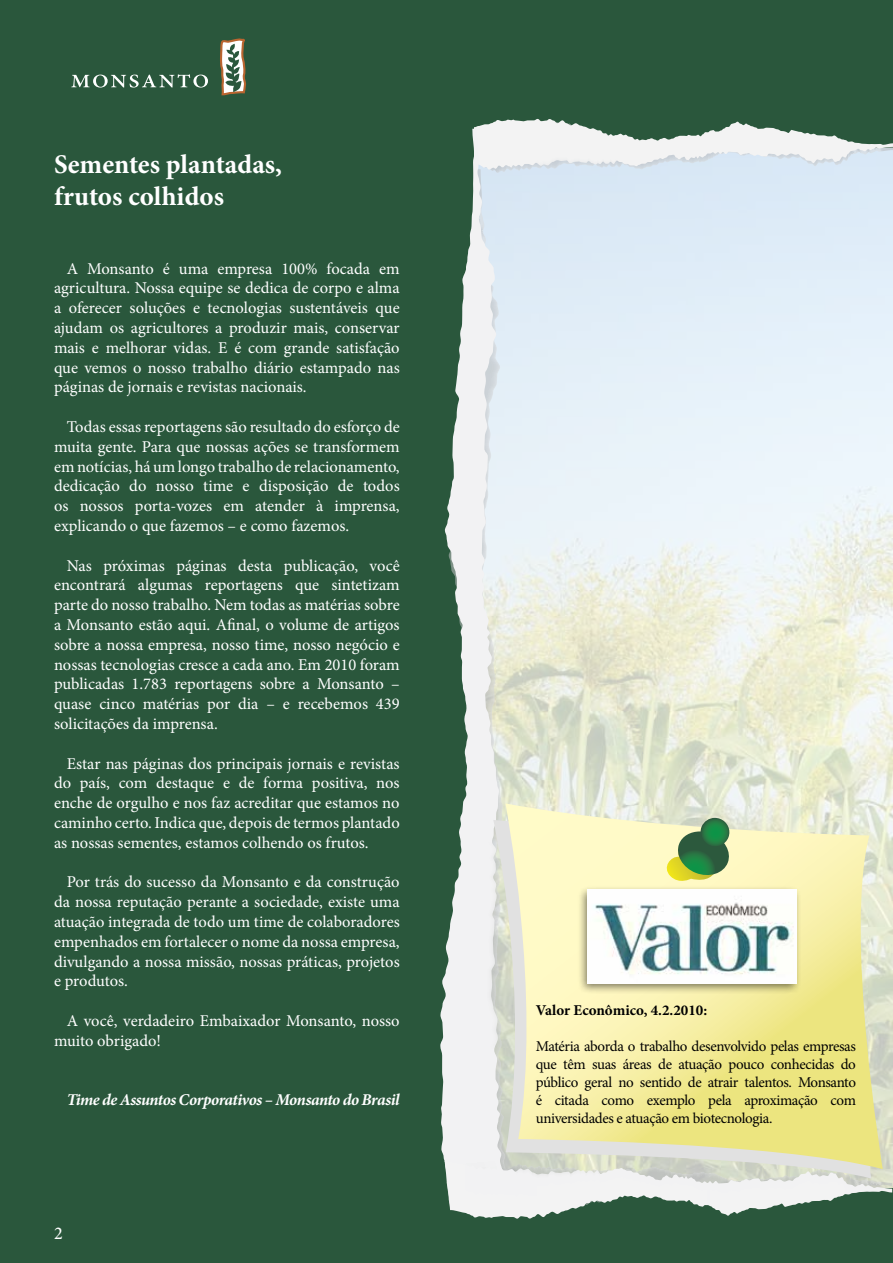
<style>
.page{position:relative;width:893px;height:1263px;background:#fff}
.page>*{position:absolute;margin:0;border:0;box-sizing:border-box;transform-origin:0 0}
.t1{font:700 27px/32.4px "Minion Pro";color:#fff}
.t2{font:500 18px "Minion Pro";color:#fff}
.t3{font:16.5px/19.8px "Minion Pro";color:#fff;text-align:justify}
.t4{font:italic 700 16.5px "Minion Pro";letter-spacing:-.03em;color:#fff}
.t5{font:15px/18px "Minion Pro";letter-spacing:-.025em;color:#000;text-align:justify}
.t6{font:700 15px "Minion Pro";color:#000}
</style>
<div class="page">
<img style="left:476px;top:147px;width:417px;height:1041px">
<div style="left:0;top:147px;width:476px;height:1041px;background:#2a573c"></div>
<div style="left:0;top:1188px;width:893px;height:75px;background:#2a573c"></div>
<div style="left:0;top:0;width:893px;height:147px;background:#2a573c"></div>
<svg style="left:220px;top:38px;width:26px;height:58px"></svg>
<svg style="left:71px;top:74px;width:137px;height:14px"></svg>
<svg style="left:445px;top:1161px;width:275px;height:57px"></svg>
<svg style="left:493px;top:929px;width:378px;height:249px"></svg>
<svg style="left:505px;top:803px;width:378px;height:366px;background:#efeaaa"></svg>
<svg style="left:445px;top:120px;width:287px;height:809px;background:#d7e0d9"></svg>
<div style="left:577px;top:885px;width:225px;height:110px;background:#000;opacity:.5"></div>
<img style="left:588px;top:890px;width:208px;height:93px">
<h1 class="t1" style="left:54px;top:148px;width:230px">Sementes plantadas, frutos colhidos</h1>
<p class="t3" style="left:54px;top:258px;width:347px;text-indent:13px">A Monsanto é uma empresa 100% focada em agricultura. Nossa equipe se dedica de corpo e alma a oferecer soluções e tecnologias sustentáveis que ajudam os agricultores a produzir mais, conservar mais e melhorar vidas. E é com grande satisfação que vemos o nosso trabalho diário estampado nas páginas de jornais e revistas nacionais.</p>
<p class="t3" style="left:54px;top:417px;width:347px;text-indent:13px">Todas essas reportagens são resultado do esforço de muita gente. Para que nossas ações se transformem em notícias, há um longo trabalho de relacionamento, dedicação do nosso time e disposição de todos os nossos porta-vozes em atender à imprensa, explicando o que fazemos – e como fazemos.</p>
<p class="t3" style="left:54px;top:555px;width:347px;text-indent:13px">Nas próximas páginas desta publicação, você encontrará algumas reportagens que sintetizam parte do nosso trabalho. Nem todas as matérias sobre a Monsanto estão aqui. Afinal, o volume de artigos sobre a nossa empresa, nosso time, nosso negócio e nossas tecnologias cresce a cada ano. Em 2010 foram publicadas 1.783 reportagens sobre a Monsanto – quase cinco matérias por dia – e recebemos 439 solicitações da imprensa.</p>
<p class="t3" style="left:54px;top:753px;width:347px;text-indent:13px">Estar nas páginas dos principais jornais e revistas do país, com destaque e de forma positiva, nos enche de orgulho e nos faz acreditar que estamos no caminho certo. Indica que, depois de termos plantado as nossas sementes, estamos colhendo os frutos.</p>
<p class="t3" style="left:54px;top:872px;width:347px;text-indent:13px">Por trás do sucesso da Monsanto e da construção da nossa reputação perante a sociedade, existe uma atuação integrada de todo um time de colaboradores empenhados em fortalecer o nome da nossa empresa, divulgando a nossa missão, nossas práticas, projetos e produtos.</p>
<p class="t3" style="left:54px;top:1011px;width:347px;text-indent:13px">A você, verdadeiro Embaixador Monsanto, nosso muito obrigado!</p>
<p class="t4" style="left:67px;top:1088px;width:334px">Time de Assuntos Corporativos – Monsanto do Brasil</p>
<p class="t2" style="left:54px;top:1221px;width:10px">2</p>
<p class="t6" style="left:536px;top:1000px;width:173px">Valor Econômico, 4.2.2010:</p>
<p class="t5" style="left:536px;top:1038px;width:322px">Matéria aborda o trabalho desenvolvido pelas empresas que têm suas áreas de atuação pouco conhecidas do público geral no sentido de atrair talentos. Monsanto é citada como exemplo pela aproximação com universidades e atuação em biotecnologia.</p>
</div>
